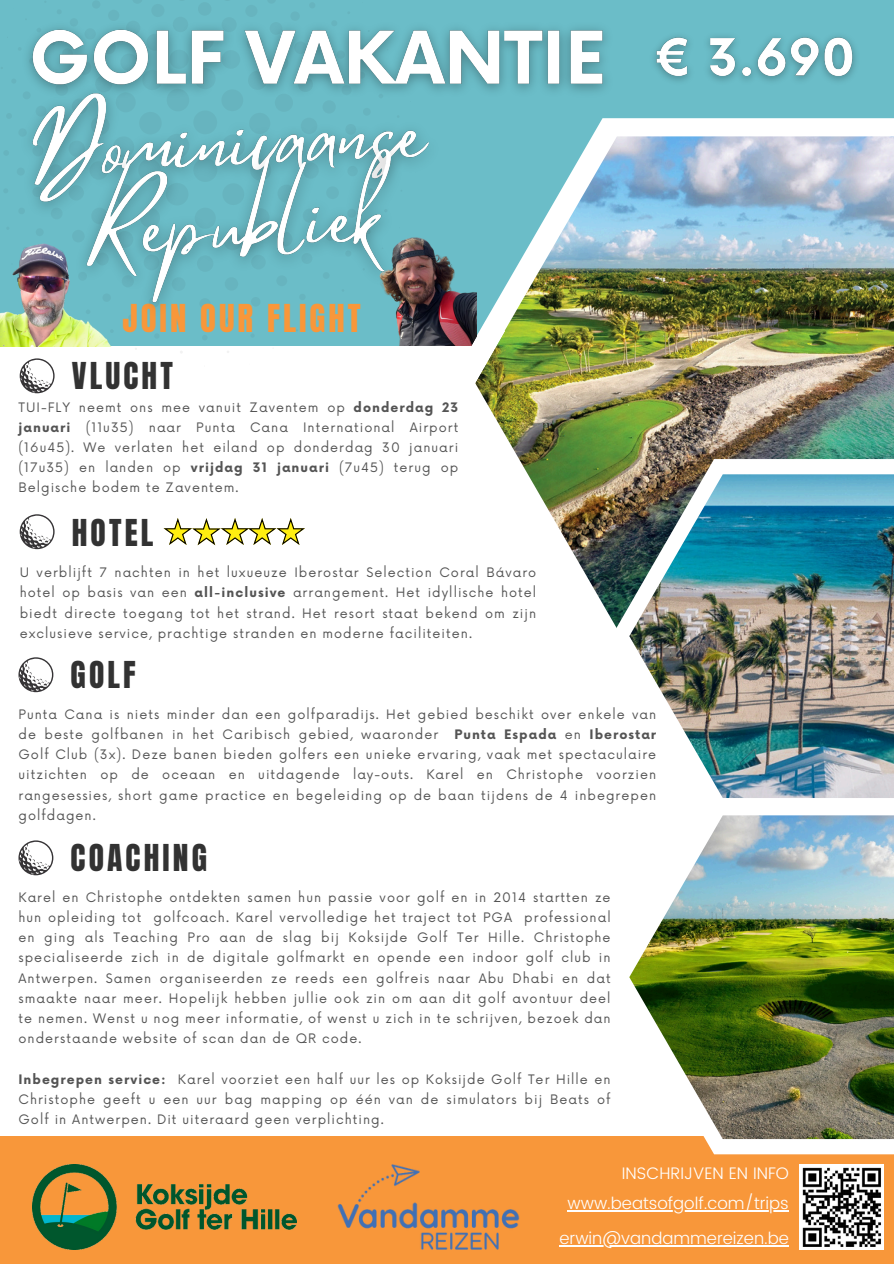
<style>
.page{position:relative;width:894px;height:1264px;background:#fff}
.page>*{position:absolute;margin:0;border:0;box-sizing:border-box;transform-origin:0 0}
.t1{font:32.7px "Anton";letter-spacing:.095em;color:#f8973a}
.t2{font:31.5px "Anton";letter-spacing:.1em;color:#323232}
.t3{font:300 16.65px "Poppins";color:#fff}
.t4{font:12.75px/20.2px "Now";letter-spacing:.08em;color:#545454;text-align:justify}
.s1{font-weight:700}
</style>
<div class="page">
<div style="left:0;top:0;width:893px;height:346px;background:#6bbdc8"></div>
<svg style="left:446px;top:118px;width:447px;height:228px;fill:#fff"></svg>
<img style="left:471px;top:133px;width:422px;height:485px">
<div style="left:0;top:1135px;width:893px;height:128px;background:#f8973a"></div>
<svg style="left:611px;top:1135px;width:282px;height:19px;fill:#fff"></svg>
<img style="left:626px;top:815px;width:267px;height:326px">
<img style="left:611px;top:459px;width:282px;height:169px">
<img style="left:626px;top:472px;width:267px;height:326px">
<div style="left:92px;top:0;width:8px;height:9px;background:#67b4bf;border-radius:50%"></div>
<div style="left:108px;top:10px;width:11px;height:11px;background:#67b4bf;border-radius:50%"></div>
<div style="left:151px;top:4px;width:13px;height:13px;background:#67b4bf;border-radius:50%"></div>
<div style="left:198px;top:2px;width:13px;height:14px;background:#67b4bf;border-radius:50%"></div>
<div style="left:245px;top:5px;width:12px;height:12px;background:#67b4bf;border-radius:50%"></div>
<div style="left:290px;top:11px;width:10px;height:10px;background:#67b4bf;border-radius:50%"></div>
<svg style="left:163px;top:518px;width:142px;height:27px"></svg>
<svg style="left:20px;top:514px;width:35px;height:35px"></svg>
<svg style="left:18px;top:657px;width:35px;height:35px"></svg>
<img style="left:338px;top:1164px;width:181px;height:85px">
<svg style="left:20px;top:358px;width:35px;height:35px"></svg>
<svg style="left:18px;top:840px;width:35px;height:35px"></svg>
<img style="left:799px;top:1164px;width:84px;height:85px">
<img style="left:33px;top:1164px;width:263px;height:85px">
<img style="left:0;top:311px;width:111px;height:35px">
<img style="left:398px;top:235px;width:78px;height:110px">
<img style="left:448px;top:320px;width:57px;height:77px">
<img style="left:28px;top:23px;width:578px;height:69px">
<img style="left:8px;top:58px;width:450px;height:275px">
<hr style="left:567px;top:1210px;width:221px;height:1px;background:#fff">
<hr style="left:559px;top:1245px;width:229px;height:1px;background:#fff">
<img style="left:654px;top:36px;width:202px;height:45px">
<p class="t1" style="left:122px;top:295px;width:240px">JOIN OUR FLIGHT</p>
<h4 class="t2" style="left:72px;top:353px;width:103px">VLUCHT</h4>
<h4 class="t4" style="left:18px;top:397px;width:441px">TUI-FLY neemt ons mee vanuit Zaventem op <span class="s1">donderdag 23 januari</span> (11u35) naar Punta Cana International Airport (16u45). We verlaten het eiland op donderdag 30 januari (17u35) en landen op <span class="s1">vrijdag 31 januari</span> (7u45) terug op Belgische bodem te Zaventem.</h4>
<p class="t2" style="left:72px;top:510px;width:83px">HOTEL</p>
<p class="t4" style="left:20px;top:563px;width:518px">U verblijft 7 nachten in het luxueuze Iberostar Selection Coral Bávaro hotel op basis van een <span class="s1">all-inclusive</span> arrangement. Het idyllische hotel biedt directe toegang tot het strand. Het resort staat bekend om zijn exclusieve service, prachtige stranden en moderne faciliteiten.</p>
<h4 class="t2" style="left:71px;top:652px;width:67px">GOLF</h4>
<p class="t4" style="left:18px;top:704px;width:639px">Punta Cana is niets minder dan een golfparadijs. Het gebied beschikt over enkele van de beste golfbanen in het Caribisch gebied, waaronder</p>
<p class="t4" style="left:18px;top:724px;width:639px;text-indent:436px"><span class="s1">Punta Espada</span> en <span class="s1">Iberostar </span>Golf Club (3x). Deze banen bieden golfers een unieke ervaring, vaak met spectaculaire uitzichten op de oceaan en uitdagende lay-outs. Karel en Christophe voorzien rangesessies, short game practice en begeleiding op de baan tijdens de 4 inbegrepen golfdagen.</p>
<p class="t2" style="left:71px;top:835px;width:138px">COACHING</p>
<p class="t4" style="left:18px;top:887px;width:593px">Karel en Christophe ontdekten samen hun passie voor golf en in 2014 startten ze hun opleiding tot golfcoach. Karel vervolledige het traject tot PGA professional en ging als Teaching Pro aan de slag bij Koksijde Golf Ter Hille. Christophe specialiseerde zich in de digitale golfmarkt en opende een indoor golf club in Antwerpen. Samen organiseerden ze reeds een golfreis naar Abu Dhabi en dat smaakte naar meer. Hopelijk hebben jullie ook zin om aan dit golf avontuur deel te nemen. Wenst u nog meer informatie, of wenst u zich in te schrijven, bezoek dan onderstaande website of scan dan de QR code.</p>
<p class="t4" style="left:18px;top:1069px;width:593px"><span class="s1">Inbegrepen service:</span> Karel voorziet een half uur les op Koksijde Golf Ter Hille en Christophe geeft u een uur bag mapping op één van de simulators bij Beats of Golf in Antwerpen. Dit uiteraard geen verplichting.</p>
<p class="t3" style="left:621px;top:1163px;width:168px">INSCHRIJVEN EN INFO</p>
<p class="t3" style="left:567px;top:1193px;width:223px">www.beatsofgolf.com/trips</p>
<p class="t3" style="left:559px;top:1228px;width:231px">erwin@vandammereizen.be</p>
</div>
